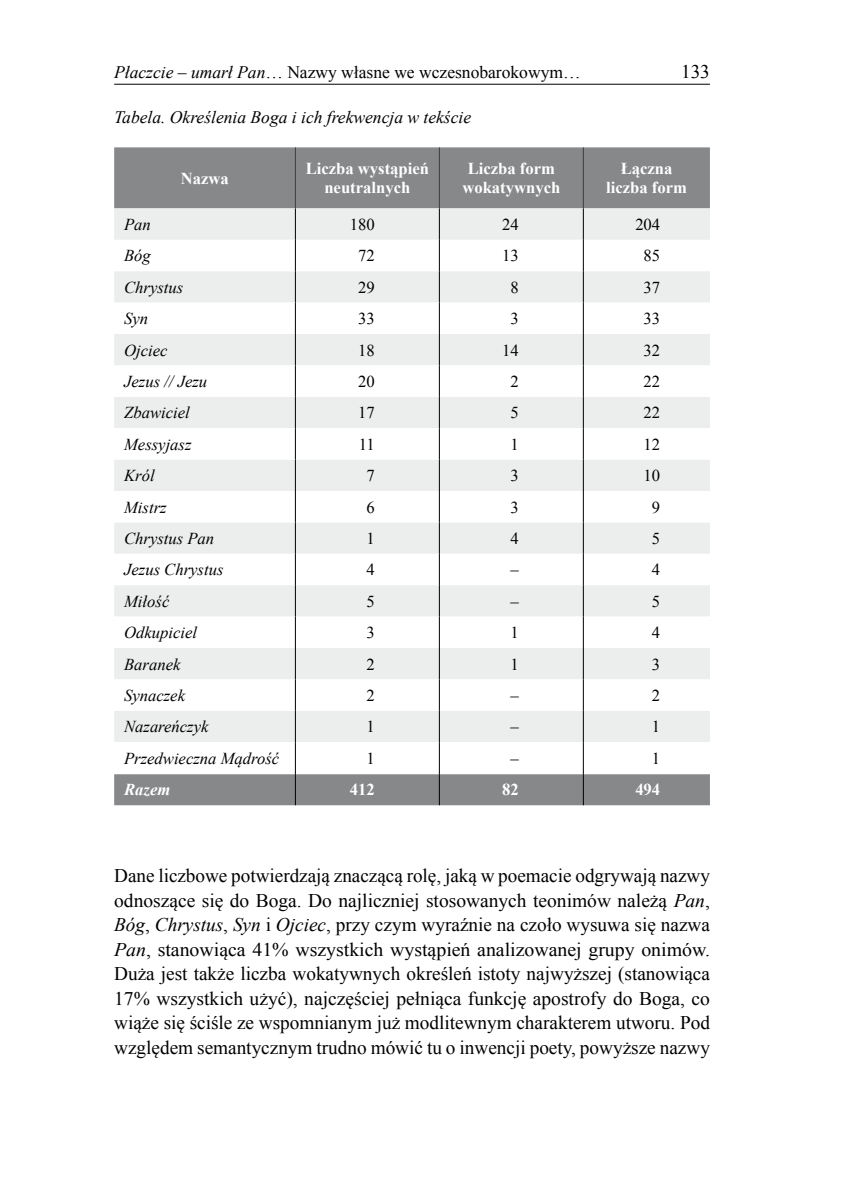
<style>
.page{position:relative;width:844px;height:1191px;background:#fff}
.page>*{position:absolute;margin:0;border:0;box-sizing:border-box;transform-origin:0 0}
.t1{font:19.25px/24.5px "Times New Roman";color:#000;text-align:justify}
.t2{font:17.5px "Times New Roman";color:#000}
.t3{font:italic 17.5px "Times New Roman";color:#000}
.t4{font:italic 16.62px "Times New Roman";color:#000}
.t5{font:700 16.62px/19.2px "Times New Roman";color:#fff;text-align:center}
.t6{font:16.62px "Times New Roman";color:#000}
.t7{font:italic 700 16.62px "Times New Roman";color:#fff}
.s1{font-style:italic}
</style>
<div class="page">
<hr style="left:114px;top:84px;width:595px;height:1px;background:#000">
<div style="left:114px;top:147px;width:595px;height:658px;background:#87888a"></div>
<div style="left:114px;top:208px;width:595px;height:32px;background:#eceded"></div>
<svg style="left:114px;top:240px;width:595px;height:534px"></svg>
<hr style="left:295px;top:208px;width:1px;height:32px;background:#000">
<hr style="left:439px;top:208px;width:1px;height:32px;background:#000">
<hr style="left:583px;top:208px;width:1px;height:32px;background:#000">
<hr style="left:295px;top:240px;width:1px;height:31px;background:#000">
<hr style="left:439px;top:240px;width:1px;height:31px;background:#000">
<hr style="left:583px;top:240px;width:1px;height:31px;background:#000">
<hr style="left:295px;top:271px;width:1px;height:32px;background:#000">
<hr style="left:439px;top:271px;width:1px;height:32px;background:#000">
<hr style="left:583px;top:271px;width:1px;height:32px;background:#000">
<hr style="left:295px;top:303px;width:1px;height:31px;background:#000">
<hr style="left:439px;top:303px;width:1px;height:31px;background:#000">
<hr style="left:583px;top:303px;width:1px;height:31px;background:#000">
<hr style="left:295px;top:334px;width:1px;height:31px;background:#000">
<hr style="left:439px;top:334px;width:1px;height:31px;background:#000">
<hr style="left:583px;top:334px;width:1px;height:31px;background:#000">
<hr style="left:295px;top:365px;width:1px;height:32px;background:#000">
<hr style="left:439px;top:365px;width:1px;height:32px;background:#000">
<hr style="left:583px;top:365px;width:1px;height:32px;background:#000">
<hr style="left:295px;top:397px;width:1px;height:31px;background:#000">
<hr style="left:439px;top:397px;width:1px;height:31px;background:#000">
<hr style="left:583px;top:397px;width:1px;height:31px;background:#000">
<hr style="left:295px;top:428px;width:1px;height:31px;background:#000">
<hr style="left:439px;top:428px;width:1px;height:31px;background:#000">
<hr style="left:583px;top:428px;width:1px;height:31px;background:#000">
<hr style="left:295px;top:459px;width:1px;height:32px;background:#000">
<hr style="left:439px;top:459px;width:1px;height:32px;background:#000">
<hr style="left:583px;top:459px;width:1px;height:32px;background:#000">
<hr style="left:295px;top:491px;width:1px;height:31px;background:#000">
<hr style="left:439px;top:491px;width:1px;height:31px;background:#000">
<hr style="left:583px;top:491px;width:1px;height:31px;background:#000">
<hr style="left:295px;top:522px;width:1px;height:32px;background:#000">
<hr style="left:439px;top:522px;width:1px;height:32px;background:#000">
<hr style="left:583px;top:522px;width:1px;height:32px;background:#000">
<hr style="left:295px;top:554px;width:1px;height:31px;background:#000">
<hr style="left:439px;top:554px;width:1px;height:31px;background:#000">
<hr style="left:583px;top:554px;width:1px;height:31px;background:#000">
<hr style="left:295px;top:585px;width:1px;height:31px;background:#000">
<hr style="left:439px;top:585px;width:1px;height:31px;background:#000">
<hr style="left:583px;top:585px;width:1px;height:31px;background:#000">
<hr style="left:295px;top:616px;width:1px;height:32px;background:#000">
<hr style="left:439px;top:616px;width:1px;height:32px;background:#000">
<hr style="left:583px;top:616px;width:1px;height:32px;background:#000">
<hr style="left:295px;top:648px;width:1px;height:31px;background:#000">
<hr style="left:439px;top:648px;width:1px;height:31px;background:#000">
<hr style="left:583px;top:648px;width:1px;height:31px;background:#000">
<hr style="left:295px;top:679px;width:1px;height:32px;background:#000">
<hr style="left:439px;top:679px;width:1px;height:32px;background:#000">
<hr style="left:583px;top:679px;width:1px;height:32px;background:#000">
<hr style="left:295px;top:711px;width:1px;height:31px;background:#000">
<hr style="left:439px;top:711px;width:1px;height:31px;background:#000">
<hr style="left:583px;top:711px;width:1px;height:31px;background:#000">
<hr style="left:295px;top:742px;width:1px;height:32px;background:#000">
<hr style="left:439px;top:742px;width:1px;height:32px;background:#000">
<hr style="left:583px;top:742px;width:1px;height:32px;background:#000">
<hr style="left:295px;top:774px;width:1px;height:31px;background:#000">
<hr style="left:439px;top:774px;width:1px;height:31px;background:#000">
<hr style="left:583px;top:774px;width:1px;height:31px;background:#000">
<hr style="left:295px;top:147px;width:1px;height:61px;background:#3e3d40">
<hr style="left:439px;top:147px;width:1px;height:61px;background:#3e3d40">
<hr style="left:582px;top:147px;width:1px;height:61px;background:#3e3d40">
<p class="t2" style="left:114px;top:60px;width:468px"><span class="s1">Płaczcie</span> – <span class="s1">umarł Pan</span>… Nazwy własne we wczesnobarokowym…</p>
<p class="t1" style="left:680px;top:59px;width:30px">133</p>
<p class="t3" style="left:114px;top:105px;width:358px">Tabela. Określenia Boga i ich frekwencja w tekście</p>
<p class="t5" style="left:181px;top:168px;width:50px">Nazwa</p>
<p class="t5" style="left:305px;top:158px;width:125px">Liczba wystąpień neutralnych</p>
<p class="t5" style="left:462px;top:158px;width:99px">Liczba form wokatywnych</p>
<p class="t5" style="left:606px;top:158px;width:82px">Łączna liczba form</p>
<p class="t4" style="left:124px;top:213px;width:28px">Pan</p>
<p class="t6" style="left:350px;top:213px;width:26px">180</p>
<p class="t6" style="left:502px;top:213px;width:18px">24</p>
<p class="t6" style="left:635px;top:213px;width:26px">204</p>
<p class="t4" style="left:124px;top:244px;width:28px">Bóg</p>
<p class="t6" style="left:358px;top:244px;width:18px">72</p>
<p class="t6" style="left:502px;top:244px;width:18px">13</p>
<p class="t6" style="left:643px;top:244px;width:18px">85</p>
<p class="t4" style="left:124px;top:276px;width:61px">Chrystus</p>
<p class="t6" style="left:358px;top:276px;width:18px">29</p>
<p class="t6" style="left:510px;top:276px;width:10px">8</p>
<p class="t6" style="left:643px;top:276px;width:18px">37</p>
<p class="t4" style="left:124px;top:307px;width:26px">Syn</p>
<p class="t6" style="left:358px;top:307px;width:18px">33</p>
<p class="t6" style="left:510px;top:307px;width:10px">3</p>
<p class="t6" style="left:643px;top:307px;width:18px">33</p>
<p class="t4" style="left:124px;top:338px;width:45px">Ojciec</p>
<p class="t6" style="left:358px;top:339px;width:18px">18</p>
<p class="t6" style="left:502px;top:339px;width:18px">14</p>
<p class="t6" style="left:643px;top:339px;width:18px">32</p>
<p class="t4" style="left:124px;top:370px;width:85px">Jezus // Jezu</p>
<p class="t6" style="left:358px;top:370px;width:18px">20</p>
<p class="t6" style="left:510px;top:370px;width:10px">2</p>
<p class="t6" style="left:643px;top:370px;width:18px">22</p>
<p class="t4" style="left:124px;top:401px;width:67px">Zbawiciel</p>
<p class="t6" style="left:358px;top:401px;width:18px">17</p>
<p class="t6" style="left:510px;top:401px;width:10px">5</p>
<p class="t6" style="left:643px;top:401px;width:18px">22</p>
<p class="t4" style="left:124px;top:433px;width:69px">Messyjasz</p>
<p class="t6" style="left:359px;top:433px;width:18px">11</p>
<p class="t6" style="left:510px;top:433px;width:10px">1</p>
<p class="t6" style="left:643px;top:433px;width:18px">12</p>
<p class="t4" style="left:124px;top:464px;width:32px">Król</p>
<p class="t6" style="left:366px;top:464px;width:10px">7</p>
<p class="t6" style="left:510px;top:464px;width:10px">3</p>
<p class="t6" style="left:643px;top:464px;width:18px">10</p>
<p class="t4" style="left:124px;top:495px;width:44px">Mistrz</p>
<p class="t6" style="left:366px;top:496px;width:10px">6</p>
<p class="t6" style="left:510px;top:496px;width:10px">3</p>
<p class="t6" style="left:651px;top:496px;width:10px">9</p>
<p class="t4" style="left:124px;top:527px;width:92px">Chrystus Pan</p>
<p class="t6" style="left:366px;top:527px;width:10px">1</p>
<p class="t6" style="left:510px;top:527px;width:10px">4</p>
<p class="t6" style="left:651px;top:527px;width:10px">5</p>
<p class="t4" style="left:124px;top:558px;width:101px">Jezus Chrystus</p>
<p class="t6" style="left:366px;top:558px;width:10px">4</p>
<p class="t6" style="left:510px;top:558px;width:10px">–</p>
<p class="t6" style="left:651px;top:558px;width:10px">4</p>
<p class="t4" style="left:124px;top:589px;width:47px">Miłość</p>
<p class="t6" style="left:366px;top:590px;width:10px">5</p>
<p class="t6" style="left:510px;top:590px;width:10px">–</p>
<p class="t6" style="left:651px;top:590px;width:10px">5</p>
<p class="t4" style="left:124px;top:621px;width:74px">Odkupiciel</p>
<p class="t6" style="left:366px;top:621px;width:10px">3</p>
<p class="t6" style="left:510px;top:621px;width:10px">1</p>
<p class="t6" style="left:651px;top:621px;width:10px">4</p>
<p class="t4" style="left:124px;top:652px;width:58px">Baranek</p>
<p class="t6" style="left:366px;top:653px;width:10px">2</p>
<p class="t6" style="left:510px;top:653px;width:10px">1</p>
<p class="t6" style="left:651px;top:653px;width:10px">3</p>
<p class="t4" style="left:124px;top:684px;width:62px">Synaczek</p>
<p class="t6" style="left:366px;top:684px;width:10px">2</p>
<p class="t6" style="left:510px;top:684px;width:10px">–</p>
<p class="t6" style="left:651px;top:684px;width:10px">2</p>
<p class="t4" style="left:124px;top:715px;width:86px">Nazareńczyk</p>
<p class="t6" style="left:366px;top:715px;width:10px">1</p>
<p class="t6" style="left:510px;top:715px;width:10px">–</p>
<p class="t6" style="left:651px;top:715px;width:10px">1</p>
<p class="t4" style="left:124px;top:747px;width:156px">Przedwieczna Mądrość</p>
<p class="t6" style="left:366px;top:747px;width:10px">1</p>
<p class="t6" style="left:510px;top:747px;width:10px">–</p>
<p class="t6" style="left:651px;top:747px;width:10px">1</p>
<p class="t7" style="left:124px;top:778px;width:48px">Razem</p>
<p class="t5" style="left:350px;top:779px;width:26px">412</p>
<p class="t5" style="left:502px;top:779px;width:18px">82</p>
<p class="t5" style="left:635px;top:779px;width:26px">494</p>
<p class="t1" style="left:114px;top:863px;width:597px">Dane liczbowe potwierdzają znaczącą rolę, jaką w poemacie odgrywają nazwy odnoszące się do Boga. Do najliczniej stosowanych teonimów należą <span class="s1">Pan</span>, <span class="s1">Bóg</span>, <span class="s1">Chrystus</span>, <span class="s1">Syn</span> i <span class="s1">Ojciec</span>, przy czym wyraźnie na czoło wysuwa się nazwa <span class="s1">Pan</span>, stanowiąca 41% wszystkich wystąpień analizowanej grupy onimów.<br>Duża jest także liczba wokatywnych określeń istoty najwyższej (stanowiąca 17% wszystkich użyć), najczęściej pełniąca funkcję apostrofy do Boga, co wiąże się ściśle ze wspomnianym już modlitewnym charakterem utworu. Pod względem semantycznym trudno mówić tu o inwencji poety, powyższe nazwy</p>
</div>
